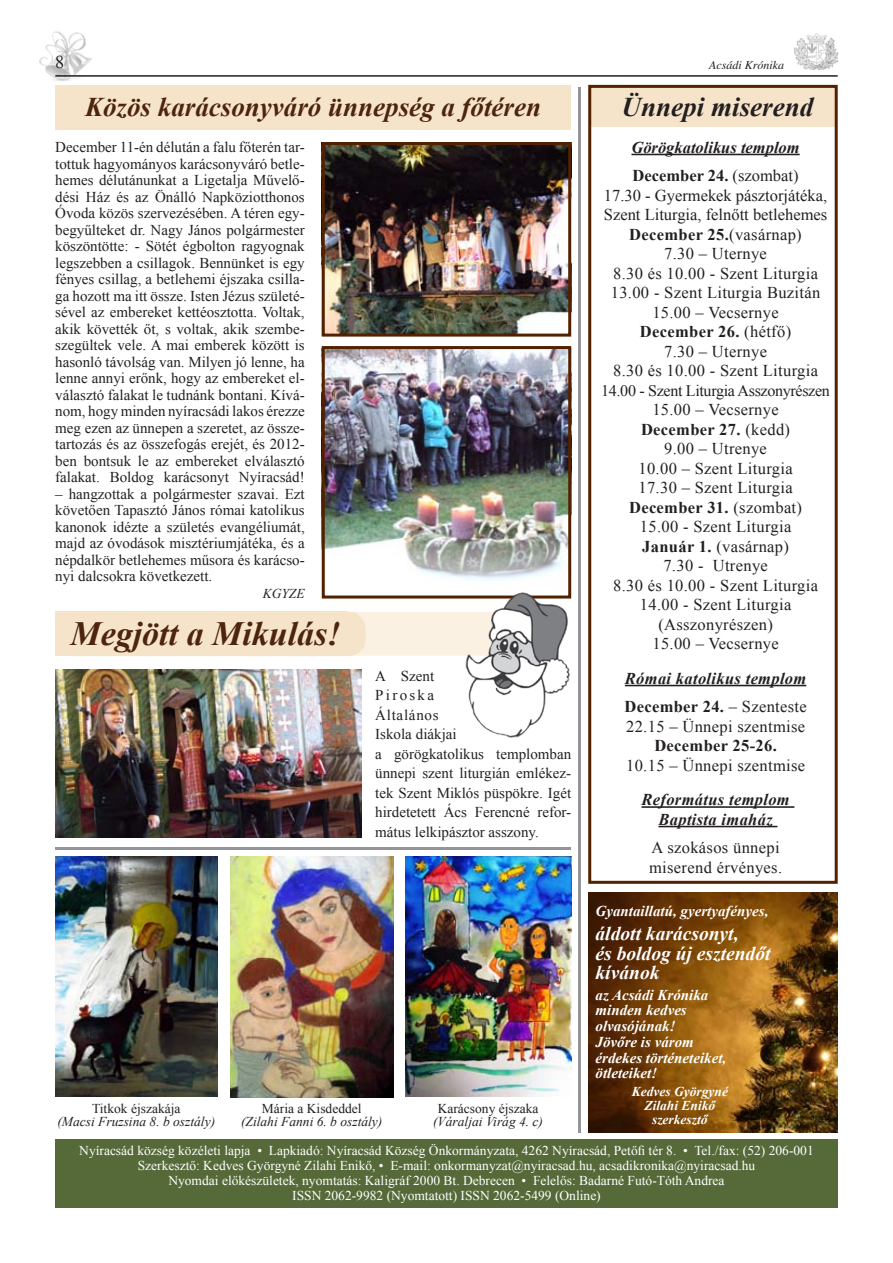
<style>
.page{position:relative;width:893px;height:1263px;background:#fff}
.page>*{position:absolute;margin:0;border:0;box-sizing:border-box;transform-origin:0 0}
.t1{font:italic 700 33.9px "Times New Roman";color:#4d240d}
.t2{font:italic 700 27.15px "Times New Roman";color:#231f20}
.t3{font:italic 700 27px "Times New Roman";color:#4d240d}
.t4{font:italic 700 19.5px/19.5px "Times New Roman";color:#fff}
.t5{font:18px "Times New Roman";color:#231f20}
.t6{font:16.5px/19.5px "Times New Roman";letter-spacing:.02em;color:#231f20;text-align:center}
.t7{font:italic 700 16.5px/28.5px "Times New Roman";letter-spacing:.02em;color:#231f20}
.t8{font:italic 700 16.5px/28.5px "Times New Roman";color:#231f20}
.t9{font:700 16.5px "Times New Roman";letter-spacing:.02em;color:#231f20}
.t10{font:16.05px "Times New Roman";letter-spacing:-.02em;color:#231f20}
.t11{font:15px/16.5px "Times New Roman";color:#231f20;text-align:justify}
.t12{font:italic 700 15px/15.8px "Times New Roman";color:#fff}
.t13{font:13.5px/15px "Times New Roman";color:#fff;text-align:center}
.t14{font:italic 13.5px "Times New Roman";color:#231f20}
.t15{font:13.5px "Times New Roman";color:#231f20}
.t16{font:italic 700 13.5px/14.2px "Times New Roman";color:#fff;text-align:center}
.t17{font:italic 12px "Times";color:#231f20}
.s1{font-style:normal}
.s2{font-weight:400;font-style:normal}
.s3{font-weight:700}
</style>
<div class="page">
<img style="left:326px;top:350px;width:241px;height:230px">
<div style="left:352px;top:612px;width:113px;height:44px;background:#faf1e3"></div>
<img style="left:588px;top:893px;width:250px;height:239px">
<img style="left:40px;top:31px;width:52px;height:50px">
<div style="left:591px;top:87px;width:244px;height:40px;background:#f6e4ca"></div>
<hr style="left:55px;top:75px;width:783px;height:2px;background:#231f20">
<div style="left:55px;top:612px;width:311px;height:44px;background:#f6e4ca;border-radius:18px"></div>
<img style="left:794px;top:33px;width:44px;height:37px">
<div style="left:55px;top:1140px;width:783px;height:68px;background:#566a39"></div>
<hr style="left:631px;top:154px;width:169px;height:1px;background:#231f20">
<hr style="left:625px;top:685px;width:181px;height:1px;background:#231f20">
<hr style="left:641px;top:806px;width:153px;height:2px;background:#231f20">
<hr style="left:658px;top:826px;width:119px;height:1px;background:#231f20">
<div style="left:55px;top:612px;width:293px;height:44px;background:#f6e4ca"></div>
<img style="left:405px;top:856px;width:166px;height:241px">
<div style="left:322px;top:346px;width:249px;height:252px;border:3px solid #512100"></div>
<img style="left:231px;top:856px;width:163px;height:241px">
<img style="left:465px;top:590px;width:106px;height:147px">
<hr style="left:579px;top:87px;width:2px;height:1045px;background:#939598">
<div style="left:588px;top:85px;width:250px;height:799px;border:3px solid #512100"></div>
<img style="left:55px;top:856px;width:162px;height:241px">
<img style="left:55px;top:670px;width:307px;height:168px">
<hr style="left:55px;top:848px;width:516px;height:2px;background:#939598">
<div style="left:55px;top:85px;width:516px;height:45px;background:#f6e4ca"></div>
<img style="left:326px;top:146px;width:241px;height:187px">
<div style="left:322px;top:142px;width:249px;height:195px;border:3px solid #512100"></div>
<p class="t5" style="left:55px;top:50px;width:10px">8</p>
<p class="t17" style="left:709px;top:58px;width:77px">Acsádi Krónika</p>
<h3 class="t3" style="left:85px;top:88px;width:458px">Közös karácsonyváró ünnepség a főtéren</h3>
<p class="t11" style="left:55px;top:139px;width:251px">December 11-én délután a falu főterén tar&shy;tottuk hagyományos karácsonyváró betle&shy;hemes délutánunkat a Ligetalja Művelő&shy;dési Ház és az Önálló Napköziotthonos Óvoda közös szervezésében. A téren egy&shy;begyűlteket dr. Nagy János polgármester köszöntötte: - Sötét égbolton ragyognak legszebben a csillagok. Bennünket is egy fényes csillag, a betlehemi éjszaka csilla&shy;ga hozott ma itt össze. Isten Jézus születé&shy;sével az embereket kettéosztotta. Voltak, akik követték őt, s voltak, akik szembe&shy;szegültek vele. A mai emberek között is hasonló távolság van. Milyen jó lenne, ha lenne annyi erőnk, hogy az embereket el&shy;választó falakat le tudnánk bontani. Kívá&shy;nom, hogy minden nyíracsádi lakos érezze meg ezen az ünnepen a szeretet, az össze&shy;tartozás és az összefogás erejét, és 2012- ben bontsuk le az embereket elválasztó falakat. Boldog karácsonyt Nyíracsád!</p>
<p class="t11" style="left:55px;top:485px;width:251px">– hangzottak a polgármester szavai. Ezt követően Tapasztó János római katolikus kanonok idézte a születés evangéliumát, majd az óvodások misztériumjátéka, és a népdalkör betlehemes műsora és karácso&shy;nyi dalcsokra következett.</p>
<p class="t14" style="left:263px;top:584px;width:44px">KGYZE</p>
<h1 class="t1" style="left:71px;top:610px;width:271px">Megjött a Mikulás!</h1>
<p class="t11" style="left:375px;top:666px;width:197px;line-height:19.5px;text-align:left">A Szent<br>Piroska<br>Általános<br>Iskola diákjai<br>a görögkatolikus templomban ünnepi szent liturgián emlékez&shy;tek Szent Miklós püspökre. Igét hirdetetett Ács Ferencné refor&shy;mátus lelkipásztor asszony.</p>
<p class="t15" style="left:92px;top:1099px;width:90px">Titkok éjszakája</p>
<p class="t14" style="left:57px;top:1112px;width:159px">(Macsi Fruzsina 8. b osztály)</p>
<p class="t15" style="left:262px;top:1099px;width:101px">Mária a Kisdeddel</p>
<p class="t14" style="left:241px;top:1112px;width:143px">(Zilahi Fanni 6. b osztály)</p>
<p class="t15" style="left:438px;top:1099px;width:102px">Karácsony éjszaka</p>
<p class="t14" style="left:433px;top:1112px;width:111px">(Váraljai Virág 4. c)</p>
<h2 class="t2" style="left:621px;top:88px;width:193px">Ünnepi miserend</h2>
<p class="t8" style="left:631px;top:132px;width:170px">Görögkatolikus templom<br><span class="s1">December 24.</span> <span class="s2">(szombat)</span></p>
<p class="t6" style="left:604px;top:185px;width:225px">17.30 - Gyermekek pásztorjátéka,<br>Szent Liturgia, felnőtt betlehemes<br><span class="s3">December 25.</span>(vasárnap)<br>7.30 – Uternye<br>8.30 és 10.00 - Szent Liturgia<br>13.00 - Szent Liturgia Buzitán<br>15.00 – Vecsernye<br><span class="s3">December 26.</span> (hétfő)<br>7.30 – Uternye<br>8.30 és 10.00 - Szent Liturgia</p>
<p class="t10" style="left:601px;top:379px;width:230px">14.00 - Szent Liturgia Asszonyrészen</p>
<p class="t6" style="left:613px;top:400px;width:206px">15.00 – Vecsernye<br><span class="s3">December 27.</span> (kedd)<br>9.00 – Utrenye<br>10.00 – Szent Liturgia<br>17.30 – Szent Liturgia<br><span class="s3">December 31.</span> (szombat)<br>15.00 - Szent Liturgia<br><span class="s3">Január 1.</span> (vasárnap)<br>7.30 - Utrenye<br>8.30 és 10.00 - Szent Liturgia<br>14.00 - Szent Liturgia (Asszonyrészen)<br>15.00 – Vecsernye</p>
<p class="t7" style="left:624px;top:663px;width:184px">Római katolikus templom<br><span class="s1">December 24.</span> <span class="s2">– Szenteste</span></p>
<p class="t6" style="left:626px;top:716px;width:180px">22.15 – Ünnepi szentmise</p>
<p class="t9" style="left:654px;top:734px;width:124px">December 25-26.</p>
<p class="t6" style="left:626px;top:755px;width:180px">10.15 – Ünnepi szentmise</p>
<p class="t7" style="left:642px;top:789px;width:150px;line-height:19.5px;text-align:center">Református templom<br>Baptista imaház</p>
<p class="t6" style="left:649px;top:838px;width:134px;text-align:left">A szokásos ünnepi miserend érvényes.</p>
<p class="t12" style="left:596px;top:903px;width:174px">Gyantaillatú, gyertyafényes,</p>
<h3 class="t4" style="left:596px;top:923px;width:176px">áldott karácsonyt,<br>és boldog új esztendőt kívánok</h3>
<p class="t12" style="left:596px;top:986px;width:132px">az Acsádi Krónika minden kedves olvasójának!<br>Jövőre is várom érdekes történeteiket, ötleteiket!</p>
<p class="t16" style="left:632px;top:1084px;width:98px">Kedves Györgyné<br>Zilahi Enikő szerkesztő</p>
<p class="t13" style="left:79px;top:1143px;width:736px">Nyíracsád község közéleti lapja • Lapkiadó: Nyíracsád Község Önkormányzata, 4262 Nyíracsád, Petőfi tér 8. • Tel./fax: (52) 206-001<br>Szerkesztő: Kedves Györgyné Zilahi Enikő, • E-mail: onkormanyzat@nyiracsad.hu, acsadikronika@nyiracsad.hu<br>Nyomdai előkészületek, nyomtatás: Kaligráf 2000 Bt. Debrecen • Felelős: Badarné Futó-Tóth Andrea<br>ISSN 2062-9982 (Nyomtatott) ISSN 2062-5499 (Online)</p>
</div>
